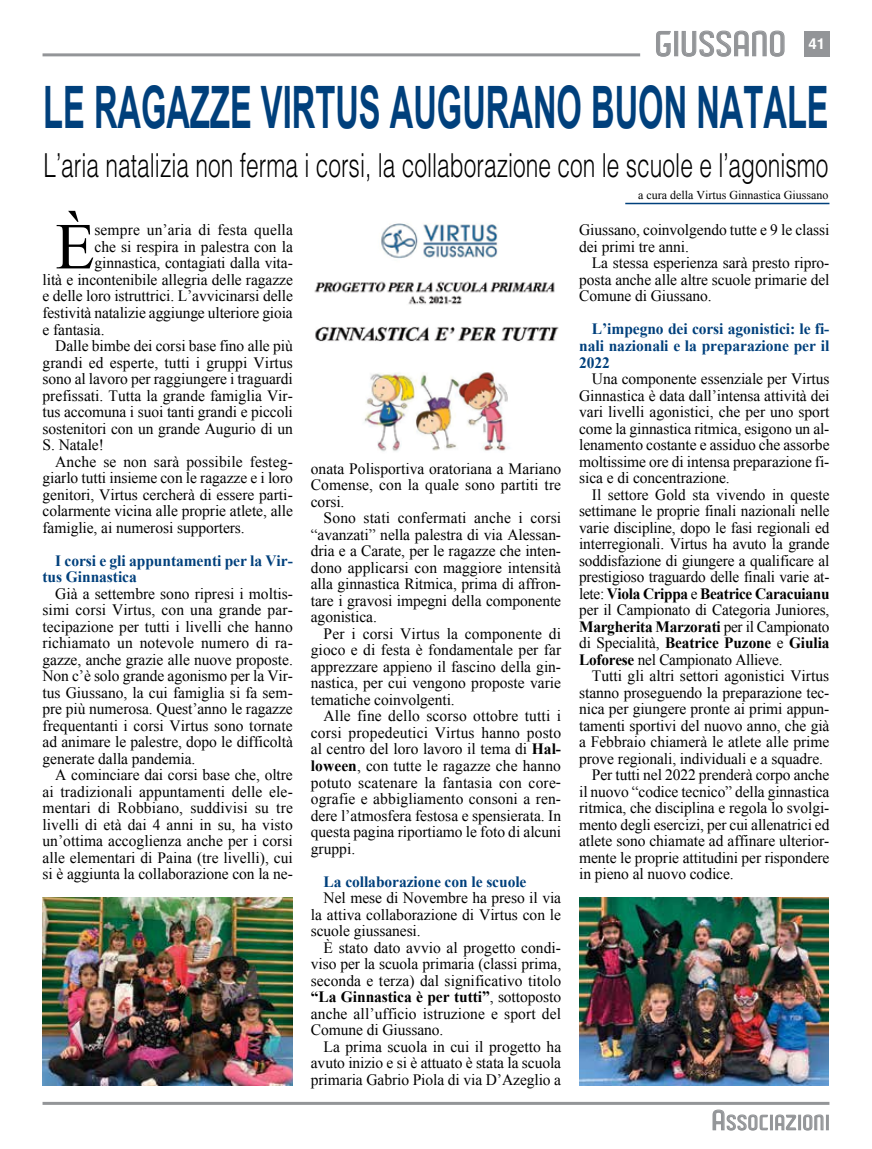
<style>
.page{position:relative;width:872px;height:1149px;background:#fff}
.page>*{position:absolute;margin:0;border:0;box-sizing:border-box;transform-origin:0 0}
.t1{font:65.55px "Times New Roman";color:#000}
.t2{font:700 58.5px "Arial";color:#00407c;scale:.56 1}
.t3{font:300 33px "Helvetica LT Std";color:#000;scale:.69 1}
.t4{font:500 31.95px "Paragon";letter-spacing:.04em;color:#939598}
.t5{font:500 19.2px "Paragon";letter-spacing:.065em;color:#939598}
.t6{font:15.75px/16.5px "Times New Roman";letter-spacing:-.005em;color:#000;text-align:justify}
.t7{font:700 15.75px/16.5px "Times New Roman";letter-spacing:-.005em;color:#00407c}
.t8{font:12px "Times New Roman";color:#000}
.s1{font-weight:700}
.s2{font-size:25.5px}
</style>
<div class="page">
<hr style="left:43px;top:1101px;width:786px;height:3px;background:#939598">
<div style="left:804px;top:31px;width:25px;height:25px;background:#939598"></div>
<hr style="left:43px;top:53px;width:597px;height:3px;background:#939598">
<svg style="left:656px;top:31px;width:15px;height:26px"></svg>
<div style="left:674px;top:31px;width:4px;height:25px;border:1px solid #939598"></div>
<svg style="left:681px;top:30px;width:104px;height:27px"></svg>
<svg style="left:712px;top:1109px;width:112px;height:21px"></svg>
<div style="left:826px;top:1114px;width:3px;height:15px;border:1px solid #939598"></div>
<hr style="left:625px;top:203px;width:204px;height:1px;background:#00407c">
<img style="left:579px;top:897px;width:249px;height:187px">
<img style="left:43px;top:897px;width:250px;height:187px">
<img style="left:314px;top:223px;width:245px;height:229px">
<h3 class="t4" style="left:655px;top:31px;width:172px">GIUSSANO <sup>41</sup></h3>
<h2 class="t2" style="left:43px;top:68px;width:1404px">LE RAGAZZE VIRTUS AUGURANO BUON NATALE</h2>
<h3 class="t3" style="left:44px;top:145px;width:1139px">L’aria natalizia non ferma i corsi, la collaborazione con le scuole e l’agonismo</h3>
<p class="t8" style="left:638px;top:187px;width:192px">a cura della Virtus Ginnastica Giussano</p>
<h1 class="t1" style="left:55px;top:202px;width:41px">È</h1>
<p class="t6" style="left:94px;top:221px;width:200px">sempre un’aria di festa quella</p>
<p class="t6" style="left:94px;top:238px;width:200px">che si respira in palestra con la</p>
<p class="t6" style="left:94px;top:254px;width:200px">ginnastica, contagiati dalla vita-</p>
<p class="t6" style="left:43px;top:271px;width:252px">lità e incontenibile allegria delle ragazze</p>
<p class="t6" style="left:43px;top:287px;width:252px">e delle loro istruttrici. L’avvicinarsi delle</p>
<p class="t6" style="left:43px;top:304px;width:252px">festività natalizie aggiunge ulteriore gioia</p>
<p class="t6" style="left:43px;top:320px;width:64px">e fantasia.</p>
<p class="t6" style="left:55px;top:337px;width:239px">Dalle bimbe dei corsi base fino alle più</p>
<p class="t6" style="left:43px;top:353px;width:252px">grandi ed esperte, tutti i gruppi Virtus</p>
<p class="t6" style="left:43px;top:370px;width:252px">sono al lavoro per raggiungere i traguardi</p>
<p class="t6" style="left:43px;top:386px;width:252px">prefissati. Tutta la grande famiglia Vir-</p>
<p class="t6" style="left:43px;top:403px;width:252px">tus accomuna i suoi tanti grandi e piccoli</p>
<p class="t6" style="left:43px;top:419px;width:252px">sostenitori con un grande Augurio di un</p>
<p class="t6" style="left:43px;top:436px;width:63px">S. Natale!</p>
<p class="t6" style="left:55px;top:452px;width:239px">Anche se non sarà possibile festeg-</p>
<p class="t6" style="left:43px;top:469px;width:252px">giarlo tutti insieme con le ragazze e i loro</p>
<p class="t6" style="left:43px;top:485px;width:252px">genitori, Virtus cercherà di essere parti-</p>
<p class="t6" style="left:43px;top:502px;width:252px">colarmente vicina alle proprie atlete, alle</p>
<p class="t6" style="left:43px;top:518px;width:204px">famiglie, ai numerosi supporters.</p>
<p class="t7" style="left:43px;top:551px;width:252px;text-indent:13px">I corsi e gli appuntamenti per la Vir&shy;tus Ginnastica</p>
<p class="t6" style="left:43px;top:584px;width:252px;text-indent:13px">Già a settembre sono ripresi i moltis&shy;simi corsi Virtus, con una grande par&shy;tecipazione per tutti i livelli che hanno richiamato un notevole numero di ra&shy;gazze, anche grazie alle nuove proposte.<br>Non c’è solo grande agonismo per la Vir&shy;tus Giussano, la cui famiglia si fa sem&shy;pre più numerosa. Quest’anno le ragazze frequentanti i corsi Virtus sono tornate ad animare le palestre, dopo le difficoltà generate dalla pandemia.</p>
<p class="t6" style="left:43px;top:766px;width:252px;text-indent:13px">A cominciare dai corsi base che, oltre ai tradizionali appuntamenti delle ele&shy;mentari di Robbiano, suddivisi su tre livelli di età dai 4 anni in su, ha visto un’ottima accoglienza anche per i corsi alle elementari di Paina (tre livelli), cui si è aggiunta la collaborazione con la ne-</p>
<p class="t6" style="left:579px;top:221px;width:252px">Giussano, coinvolgendo tutte e 9 le classi dei primi tre anni.</p>
<p class="t6" style="left:579px;top:254px;width:252px;text-indent:13px">La stessa esperienza sarà presto ripro&shy;posta anche alle altre scuole primarie del Comune di Giussano.</p>
<p class="t7" style="left:579px;top:320px;width:252px;text-align:justify;text-indent:13px">L’impegno dei corsi agonistici: le fi&shy;nali nazionali e la preparazione per il 2022</p>
<p class="t6" style="left:579px;top:370px;width:252px;text-indent:13px">Una componente essenziale per Virtus Ginnastica è data dall’intensa attività dei vari livelli agonistici, che per uno sport come la ginnastica ritmica, esigono un al&shy;lenamento costante e assiduo che assorbe moltissime ore di intensa preparazione fi&shy;sica e di concentrazione.</p>
<p class="t6" style="left:579px;top:485px;width:252px;text-indent:13px">Il settore Gold sta vivendo in queste settimane le proprie finali nazionali nelle varie discipline, dopo le fasi regionali ed interregionali. Virtus ha avuto la grande soddisfazione di giungere a qualificare al prestigioso traguardo delle finali varie at&shy;lete: <span class="s1">Viola Crippa</span> e <span class="s1">Beatrice Caracuianu </span>per il Campionato di Categoria Juniores, <span class="s1">Margherita Marzorati</span> per il Campionato di Specialità, <span class="s1">Beatrice Puzone</span> e <span class="s1">Giulia Loforese</span> nel Campionato Allieve.</p>
<p class="t6" style="left:592px;top:667px;width:239px">Tutti gli altri settori agonistici Virtus</p>
<p class="t6" style="left:579px;top:683px;width:252px">stanno proseguendo la preparazione tec-</p>
<p class="t6" style="left:579px;top:700px;width:252px">nica per giungere pronte ai primi appun-</p>
<p class="t6" style="left:579px;top:716px;width:252px">tamenti sportivi del nuovo anno, che già</p>
<p class="t6" style="left:579px;top:733px;width:252px">a Febbraio chiamerà le atlete alle prime</p>
<p class="t6" style="left:579px;top:749px;width:245px">prove regionali, individuali e a squadre.</p>
<p class="t6" style="left:592px;top:766px;width:239px">Per tutti nel 2022 prenderà corpo anche</p>
<p class="t6" style="left:579px;top:782px;width:252px">il nuovo “codice tecnico” della ginnastica</p>
<p class="t6" style="left:579px;top:799px;width:252px">ritmica, che disciplina e regola lo svolgi-</p>
<p class="t6" style="left:579px;top:815px;width:252px">mento degli esercizi, per cui allenatrici ed</p>
<p class="t6" style="left:579px;top:832px;width:252px">atlete sono chiamate ad affinare ulterior-</p>
<p class="t6" style="left:579px;top:848px;width:252px">mente le proprie attitudini per rispondere</p>
<p class="t6" style="left:579px;top:865px;width:156px">in pieno al nuovo codice.</p>
<p class="t6" style="left:311px;top:460px;width:252px">onata Polisportiva oratoriana a Mariano Comense, con la quale sono partiti tre corsi.</p>
<p class="t6" style="left:311px;top:509px;width:252px;text-indent:13px">Sono stati confermati anche i corsi “avanzati” nella palestra di via Alessan&shy;dria e a Carate, per le ragazze che inten&shy;dono applicarsi con maggiore intensità alla ginnastica Ritmica, prima di affron&shy;tare i gravosi impegni della componente agonistica.</p>
<p class="t6" style="left:311px;top:625px;width:252px;text-indent:13px">Per i corsi Virtus la componente di gioco e di festa è fondamentale per far apprezzare appieno il fascino della gin&shy;nastica, per cui vengono proposte varie tematiche coinvolgenti.</p>
<p class="t6" style="left:311px;top:707px;width:252px;text-indent:13px">Alle fine dello scorso ottobre tutti i corsi propedeutici Virtus hanno posto al centro del loro lavoro il tema di <span class="s1">Hal&shy;loween</span>, con tutte le ragazze che hanno potuto scatenare la fantasia con core&shy;ografie e abbigliamento consoni a ren&shy;dere l’atmosfera festosa e spensierata. In questa pagina riportiamo le foto di alcuni gruppi.</p>
<p class="t7" style="left:323px;top:872px;width:204px">La collaborazione con le scuole</p>
<p class="t6" style="left:311px;top:889px;width:252px;text-indent:13px">Nel mese di Novembre ha preso il via la attiva collaborazione di Virtus con le scuole giussanesi.</p>
<p class="t6" style="left:311px;top:938px;width:252px;text-indent:13px">È stato dato avvio al progetto condi&shy;viso per la scuola primaria (classi prima, seconda e terza) dal significativo titolo <span class="s1">“La Ginnastica è per tutti”</span>, sottoposto anche all’ufficio istruzione e sport del Comune di Giussano.</p>
<p class="t6" style="left:311px;top:1037px;width:252px;text-indent:13px">La prima scuola in cui il progetto ha avuto inizio e si è attuato è stata la scuola primaria Gabrio Piola di via D’Azeglio a</p>
<p class="t5" style="left:712px;top:1114px;width:119px"><span class="s2">A</span>SSOCIAZIONI</p>
</div>
